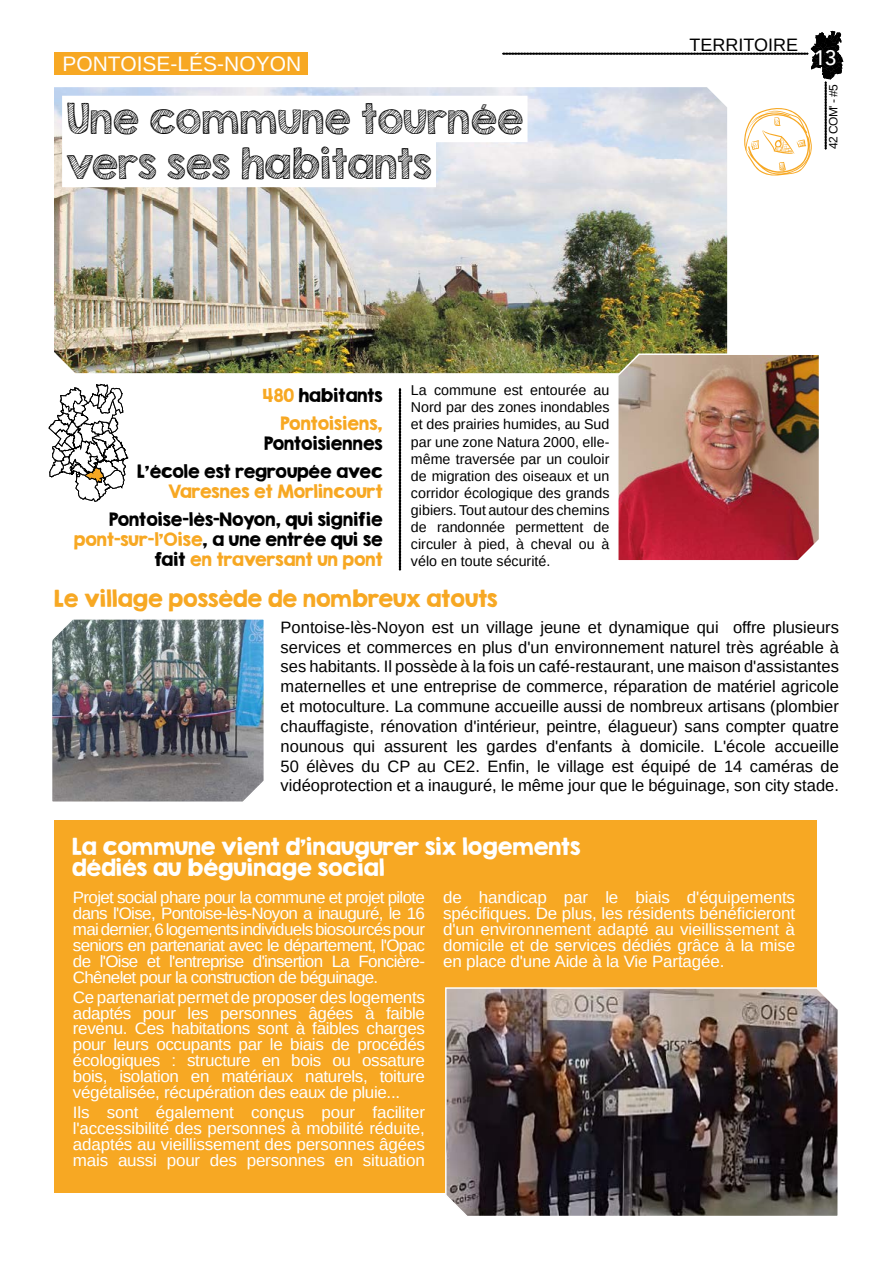
<style>
.page{position:relative;width:893px;height:1263px;background:#fff}
.page>*{position:absolute;margin:0;border:0;box-sizing:border-box;transform-origin:0 0}
.t1{font:37.5px/45px "KG Second Chances Sketch";color:#000}
.t2{font:21px/21px "KG Second Chances Solid";color:#fff}
.t3{font:21px "KG Second Chances Solid";color:#f7a823}
.t4{font:21px "Arimo";color:#fff}
.t5{font:500 21px "Avenir";color:#fff}
.t6{font:18px "Arimo";color:#000}
.t7{font:16.5px/15.9px "Arimo";letter-spacing:-.02em;color:#fff;text-align:justify}
.t8{font:16.5px/19.8px "Arimo";color:#000;text-align:justify}
.t9{font:16.5px/19.8px "KG Second Chances Solid";color:#000;text-align:right}
.t10{font:16.5px/28.3px "KG Second Chances Solid";color:#f7a823;text-align:right}
.t11{font:14.25px/17.1px "Arimo";color:#000;text-align:justify}
.t12{font:12px "Arimo";color:#000}
.s1{color:#000}
.s2{color:#f7a823}
</style>
<div class="page">
<img style="left:54px;top:87px;width:673px;height:286px">
<div style="left:55px;top:52px;width:253px;height:22px;background:#f7a823"></div>
<div style="left:62px;top:96px;width:465px;height:46px;background:#fff"></div>
<div style="left:62px;top:141px;width:374px;height:46px;background:#fff"></div>
<svg style="left:49px;top:384px;width:79px;height:118px"></svg>
<svg style="left:399px;top:388px;width:2px;height:182px"></svg>
<div style="left:54px;top:820px;width:762px;height:373px;background:#f7a823"></div>
<svg style="left:502px;top:31px;width:341px;height:145px"></svg>
<img style="left:445px;top:986px;width:393px;height:230px">
<img style="left:616px;top:353px;width:203px;height:207px">
<img style="left:52px;top:619px;width:212px;height:183px">
<p class="t4" style="left:62px;top:50px;width:240px">PONTOISE-LÉS-NOYON</p>
<h1 class="t1" style="left:66px;top:96px;width:458px">Une commune tournée vers ses habitants</h1>
<p class="t6" style="left:689px;top:33px;width:110px">TERRITOIRE</p>
<p class="t5" style="left:814px;top:40px;width:24px">13</p>
<p class="t12" style="left:826px;top:149px;width:66px;rotate:-90deg">42 COM' - #5</p>
<p class="t10" style="left:263px;top:381px;width:121px">480 <span class="s1">habitants<br></span>Pontoisiens,</p>
<p class="t9" style="left:137px;top:429px;width:247px;line-height:28.3px">Pontoisiennes<br>L'école est regroupée avec</p>
<p class="t10" style="left:168px;top:477px;width:216px">Varesnes et Morlincourt</p>
<p class="t9" style="left:74px;top:509px;width:310px">Pontoise-lès-Noyon, qui signifie <span class="s2">pont-sur-l'Oise</span>, a une entrée qui se fait <span class="s2">en traversant un pont</span></p>
<p class="t11" style="left:411px;top:382px;width:200px">La commune est entourée au Nord par des zones inondables et des prairies humides, au Sud par une zone Natura 2000, elle&shy;même traversée par un couloir de migration des oiseaux et un corridor écologique des grands gibiers. Tout autour des chemins de randonnée permettent de circuler à pied, à cheval ou à vélo en toute sécurité.</p>
<p class="t3" style="left:54px;top:585px;width:445px">Le village possède de nombreux atouts</p>
<p class="t8" style="left:281px;top:617px;width:560px">Pontoise-lès-Noyon est un village jeune et dynamique qui offre plusieurs services et commerces en plus d'un environnement naturel très agréable à ses habitants. Il possède à la fois un café-restaurant, une maison d'assistantes maternelles et une entreprise de commerce, réparation de matériel agricole et motoculture. La commune accueille aussi de nombreux artisans (plombier chauffagiste, rénovation d'intérieur, peintre, élagueur) sans compter quatre nounous qui assurent les gardes d'enfants à domicile. L'école accueille 50 élèves du CP au CE2. Enfin, le village est équipé de 14 caméras de vidéoprotection et a inauguré, le même jour que le béguinage, son city stade.</p>
<p class="t2" style="left:72px;top:836px;width:510px">La commune vient d'inaugurer six logements dédiés au béguinage social</p>
<p class="t7" style="left:73px;top:889px;width:354px">Projet social phare pour la commune et projet pilote dans l'Oise, Pontoise-lès-Noyon a inauguré, le 16 mai dernier, 6 logements individuels biosourcés pour seniors en partenariat avec le département, l'Opac de l'Oise et l'entreprise d'insertion La Foncière-Chênelet pour la construction de béguinage.</p>
<p class="t7" style="left:73px;top:989px;width:354px">Ce partenariat permet de proposer des logements adaptés pour les personnes âgées à faible revenu. Ces habitations sont à faibles charges pour leurs occupants par le biais de procédés écologiques : structure en bois ou ossature bois, isolation en matériaux naturels, toiture végétalisée, récupération des eaux de pluie...</p>
<p class="t7" style="left:73px;top:1104px;width:354px">Ils sont également conçus pour faciliter l'accessibilité des personnes à mobilité réduite, adaptés au vieillissement des personnes âgées mais aussi pour des personnes en situation</p>
<p class="t7" style="left:443px;top:889px;width:354px">de handicap par le biais d'équipements spécifiques. De plus, les résidents bénéficieront d'un environnement adapté au vieillissement à domicile et de services dédiés grâce à la mise en place d'une Aide à la Vie Partagée.</p>
</div>
